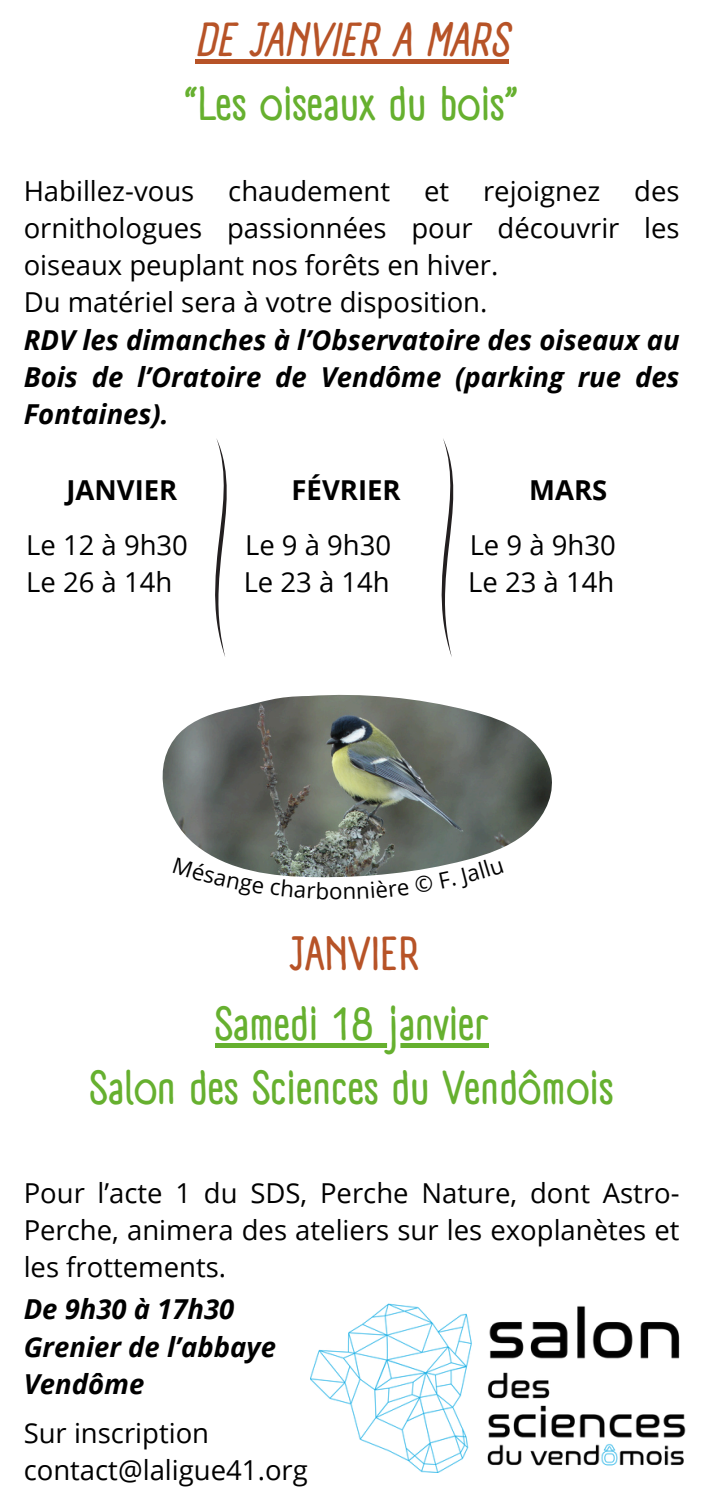
<style>
.page{position:relative;width:709px;height:1489px;background:#fff}
.page>*{position:absolute;margin:0;border:0;box-sizing:border-box;transform-origin:0 0}
.t1{font:700 46.75px/64px "A Day Without Sun Text";color:#66b02f;text-align:center}
.t2{font:italic 700 46.75px "A Day Without Sun Text";color:#b75327}
.t3{font:700 46.75px "A Day Without Sun Text";color:#b75327}
.t4{font:27.5px/37px "Open Sans";color:#000}
.t5{font:italic 700 27.5px/37px "Open Sans";color:#000;text-align:justify}
.t6{font:700 27.5px "Open Sans";color:#000}
.t7{font:22.25px "Open Sans";color:#000}
</style>
<div class="page">
<img style="left:311px;top:1303px;width:375px;height:169px">
<img style="left:163px;top:695px;width:389px;height:182px">
<svg style="left:441px;top:438px;width:13px;height:219px"></svg>
<svg style="left:215px;top:438px;width:12px;height:219px"></svg>
<hr style="left:195px;top:60px;width:313px;height:4px;background:#b75327">
<hr style="left:215px;top:1044px;width:273px;height:4px;background:#66b02f">
<svg style="left:173px;top:857px;width:91px;height:20px"></svg>
<svg style="left:415px;top:874px;width:18px;height:3px"></svg>
<svg style="left:439px;top:860px;width:64px;height:17px"></svg>
<h1 class="t2" style="left:195px;top:11px;width:315px">DE JANVIER A MARS</h1>
<h1 class="t1" style="left:185px;top:72px;width:335px">“Les oiseaux du bois”</h1>
<p class="t4" style="left:24px;top:172px;width:657px">Habillez-vous chaudement et rejoignez des ornithologues passionnées pour découvrir les oiseaux peuplant nos forêts en hiver.<br>Du matériel sera à votre disposition.</p>
<p class="t5" style="left:24px;top:320px;width:657px">RDV les dimanches à l’Observatoire des oiseaux au Bois de l’Oratoire de Vendôme (parking rue des Fontaines).</p>
<h2 class="t6" style="left:66px;top:470px;width:112px">JANVIER</h2>
<h2 class="t6" style="left:291px;top:470px;width:111px">FÉVRIER</h2>
<h2 class="t6" style="left:529px;top:470px;width:80px">MARS</h2>
<p class="t4" style="left:26px;top:526px;width:163px">Le 12 à 9h30</p>
<p class="t4" style="left:245px;top:526px;width:147px">Le 9 à 9h30</p>
<p class="t4" style="left:470px;top:526px;width:147px">Le 9 à 9h30</p>
<p class="t4" style="left:26px;top:563px;width:147px">Le 26 à 14h</p>
<p class="t4" style="left:244px;top:563px;width:147px">Le 23 à 14h</p>
<p class="t4" style="left:468px;top:563px;width:147px">Le 23 à 14h</p>
<p class="t7" style="left:329px;top:875px;width:15px">o</p>
<h1 class="t3" style="left:289px;top:925px;width:133px">JANVIER</h1>
<h1 class="t1" style="left:90px;top:992px;width:526px">Samedi 18 janvier<br>Salon des Sciences du Vendômois</h1>
<p class="t4" style="left:24px;top:1173px;width:657px;text-align:justify">Pour l’acte 1 du SDS, Perche Nature, dont Astro-Perche, animera des ateliers sur les exoplanètes et les frottements.</p>
<p class="t5" style="left:24px;top:1290px;width:254px;text-align:left">De 9h30 à 17h30<br>Grenier de l’abbaye<br>Vendôme</p>
<p class="t4" style="left:24px;top:1413px;width:286px">Sur inscription contact@laligue41.org</p>
</div>
